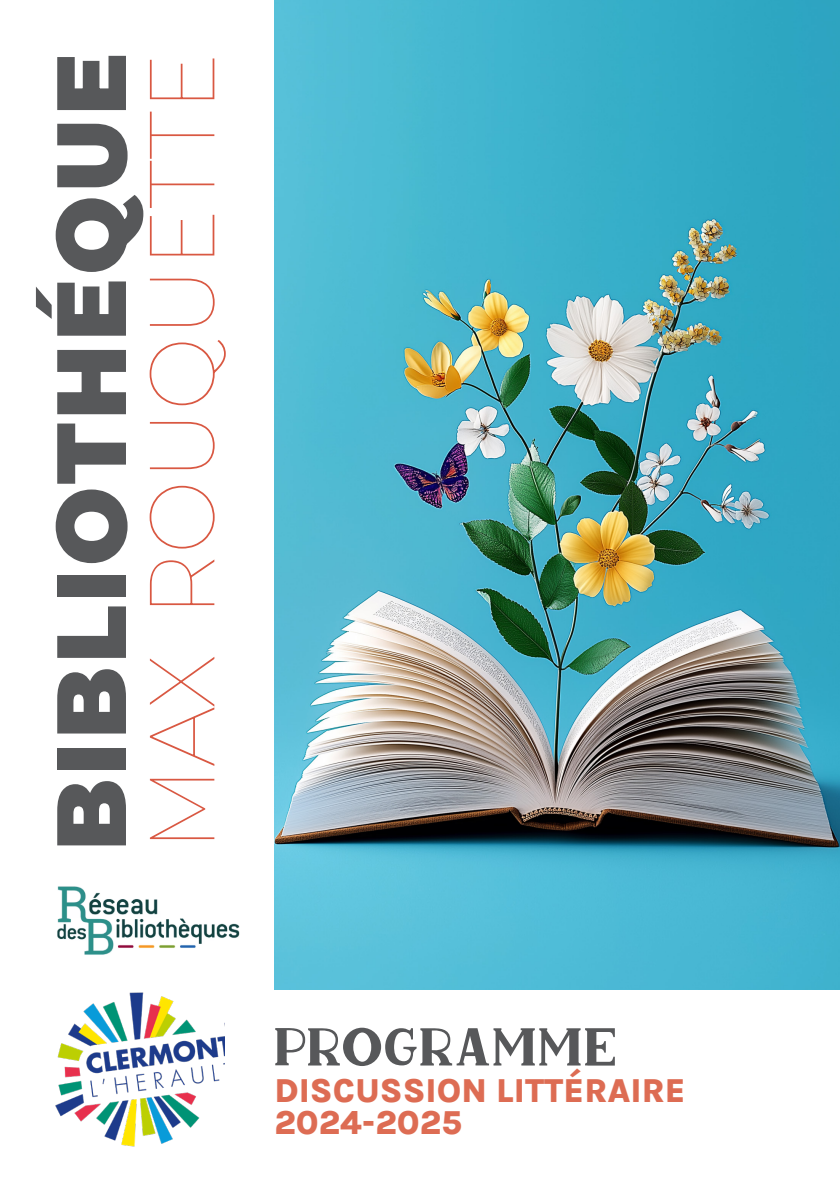
<style>
.page{position:relative;width:840px;height:1191px;background:#fff}
.page>*{position:absolute;margin:0;border:0;box-sizing:border-box;transform-origin:0 0}
.t1{font:900 98px "Montserrat";letter-spacing:.04em;color:#57585a;scale:.95 1}
.t2{font:100 92px "Montserrat";letter-spacing:.005em;color:#d95842;scale:.95 1}
.t3{font:74px "dreamgirls";color:#57585a}
.t4{font:800 34px "Karla";color:#dd6c53}
</style>
<div class="page">
<img style="left:274px;top:0;width:565px;height:989px">
<img style="left:55px;top:992px;width:169px;height:155px">
<img style="left:57px;top:886px;width:183px;height:69px">
<p class="t1" style="left:17px;top:850px;width:841px;rotate:-90deg">BIBLIOTHÉQUE</p>
<p class="t2" style="left:120px;top:850px;width:841px;rotate:-90deg">MAX ROUQUETTE</p>
<p class="t3" style="left:274px;top:992px;width:345px">programme</p>
<p class="t4" style="left:274px;top:1067px;width:412px">DISCUSSION LITTÉRAIRE</p>
<p class="t4" style="left:274px;top:1099px;width:189px">2024-2025</p>
</div>
